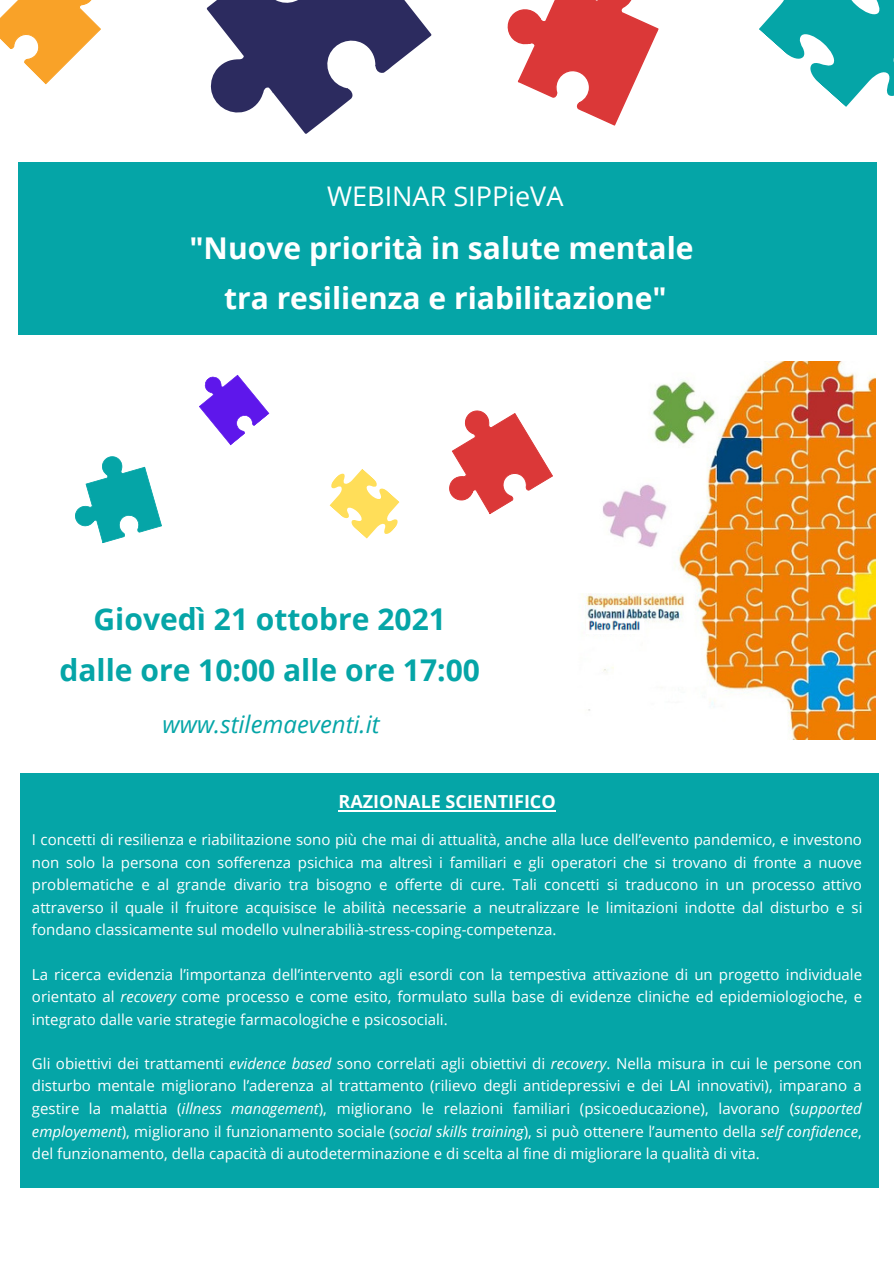
<style>
.page{position:relative;width:894px;height:1264px;background:#fff}
.page>*{position:absolute;margin:0;border:0;box-sizing:border-box;transform-origin:0 0}
.t1{font:700 30px "Open Sans";color:#fff}
.t2{font:700 30px "Open Sans";color:#05a5a7}
.t3{font:27px "Open Sans";color:#fff}
.t4{font:italic 24px "Open Sans";color:#05a5a7}
.t5{font:700 18px "Open Sans";color:#fff}
.t6{font:15px/22.5px "Open Sans";color:#fff;text-align:justify}
.s1{font-style:italic}
</style>
<div class="page">
<svg style="left:759px;top:0;width:134px;height:107px"></svg>
<div style="left:20px;top:773px;width:858px;height:414px;background:#05a5a7"></div>
<svg style="left:206px;top:0;width:226px;height:134px;fill:#2c2b5f"></svg>
<svg style="left:507px;top:0;width:152px;height:126px"></svg>
<svg style="left:0;top:0;width:101px;height:85px"></svg>
<hr style="left:338px;top:809px;width:218px;height:2px;background:#fff">
<div style="left:18px;top:162px;width:858px;height:173px;background:#05a5a7"></div>
<img style="left:581px;top:362px;width:294px;height:377px">
<img style="left:586px;top:619px;width:57px;height:15px">
<svg style="left:199px;top:375px;width:70px;height:70px"></svg>
<svg style="left:329px;top:469px;width:71px;height:70px"></svg>
<svg style="left:449px;top:410px;width:104px;height:104px"></svg>
<svg style="left:75px;top:456px;width:87px;height:88px"></svg>
<p class="t3" style="left:327px;top:177px;width:238px">WEBINAR SIPPieVA</p>
<p class="t1" style="left:189px;top:226px;width:505px">"Nuove priorità in salute mentale</p>
<p class="t1" style="left:224px;top:277px;width:444px">tra resilienza e riabilitazione"</p>
<p class="t2" style="left:93px;top:598px;width:354px">Giovedì 21 ottobre 2021</p>
<p class="t2" style="left:59px;top:649px;width:422px">dalle ore 10:00 alle ore 17:00</p>
<p class="t4" style="left:162px;top:707px;width:218px">www.stilemaeventi.it</p>
<p class="t5" style="left:338px;top:789px;width:219px">RAZIONALE SCIENTIFICO</p>
<p class="t6" style="left:32px;top:828px;width:831px">I concetti di resilienza e riabilitazione sono più che mai di attualità, anche alla luce dell’evento pandemico, e investono non solo la persona con sofferenza psichica ma altresì i familiari e gli operatori che si trovano di fronte a nuove problematiche e al grande divario tra bisogno e offerte di cure. Tali concetti si traducono in un processo attivo attraverso il quale il fruitore acquisisce le abilità necessarie a neutralizzare le limitazioni indotte dal disturbo e si fondano classicamente sul modello vulnerabilià-stress-coping-competenza.</p>
<p class="t6" style="left:32px;top:962px;width:831px">La ricerca evidenzia l’importanza dell’intervento agli esordi con la tempestiva attivazione di un progetto individuale orientato al <span class="s1">recovery</span> come processo e come esito, formulato sulla base di evidenze cliniche ed epidemiologioche, e integrato dalle varie strategie farmacologiche e psicosociali.</p>
<p class="t6" style="left:32px;top:1051px;width:831px">Gli obiettivi dei trattamenti <span class="s1">evidence based</span> sono correlati agli obiettivi di <span class="s1">recovery</span>. Nella misura in cui le persone con disturbo mentale migliorano l’aderenza al trattamento (rilievo degli antidepressivi e dei LAI innovativi), imparano a gestire la malattia (<span class="s1">illness management</span>), migliorano le relazioni familiari (psicoeducazione), lavorano (<span class="s1">supported employement</span>), migliorano il funzionamento sociale (<span class="s1">social skills training</span>), si può ottenere l’aumento della <span class="s1">self confidence</span>, del funzionamento, della capacità di autodeterminazione e di scelta al fine di migliorare la qualità di vita.</p>
</div>
